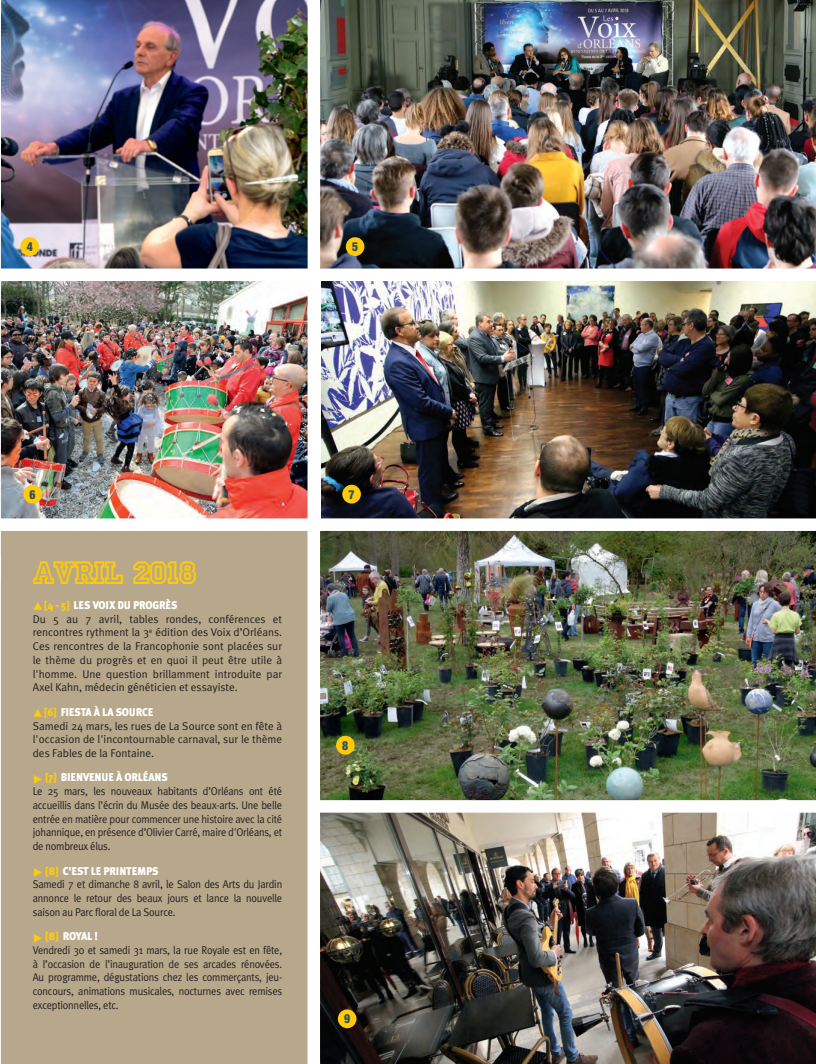
<style>
.page{position:relative;width:816px;height:1064px;background:#fff}
.page>*{position:absolute;margin:0;border:0;box-sizing:border-box;transform-origin:0 0}
.Retro{font:33.75px "Princetown LET";letter-spacing:-.045em;color:#feca0a}
.Retro_texte{font:900 condensed 12.5px "Helvetica Neue";color:#344f5d;scale:.93 1}
.RETRO-_texte{font:11.25px/13.8px "Meta Plus Normal";letter-spacing:-.02em;color:#231f20;text-align:justify;scale:.93 1}
.RETRO-_texte-2{font:11.25px/13.8px "Meta Plus Normal";letter-spacing:-.02em;color:#231f20;text-align:justify}
.No_Spacing{font:900 11.25px "Meta Plus";letter-spacing:-.015em;color:#fff;scale:.93 1}
.s1{color:#feca0a}
</style>
<div class="page">
<img style="left:8px;top:281px;width:299px;height:237px">
<img style="left:322px;top:281px;width:493px;height:237px">
<img style="left:320px;top:531px;width:495px;height:269px">
<img style="left:320px;top:812px;width:495px;height:252px">
<div style="left:1px;top:525px;width:313px;height:539px;background:#b7a88b"></div>
<img style="left:320px;top:0;width:495px;height:268px">
<img style="left:8px;top:0;width:299px;height:268px">
<div style="left:0;top:518px;width:314px;height:13px;background:#fff"></div>
<div style="left:21px;top:238px;width:17px;height:17px;background:#feca0a;border-radius:50%"></div>
<div style="left:20px;top:237px;width:19px;height:19px;border:2px solid #feca0a;border-radius:50%"></div>
<div style="left:346px;top:238px;width:17px;height:17px;background:#feca0a;border-radius:50%"></div>
<div style="left:345px;top:237px;width:19px;height:19px;border:2px solid #feca0a;border-radius:50%"></div>
<div style="left:343px;top:485px;width:17px;height:18px;background:#feca0a;border-radius:50%"></div>
<div style="left:342px;top:484px;width:19px;height:20px;border:2px solid #feca0a;border-radius:50%"></div>
<div style="left:24px;top:485px;width:17px;height:18px;background:#feca0a;border-radius:50%"></div>
<div style="left:23px;top:484px;width:19px;height:20px;border:2px solid #feca0a;border-radius:50%"></div>
<div style="left:337px;top:736px;width:17px;height:17px;background:#feca0a;border-radius:50%"></div>
<div style="left:336px;top:735px;width:19px;height:20px;border:2px solid #feca0a;border-radius:50%"></div>
<div style="left:338px;top:1010px;width:17px;height:17px;background:#feca0a;border-radius:50%"></div>
<div style="left:337px;top:1009px;width:19px;height:19px;border:2px solid #feca0a;border-radius:50%"></div>
<div style="left:307px;top:306px;width:13px;height:758px;background:#fff"></div>
<img style="left:0;top:0;width:8px;height:519px">
<p class="Retro_texte" style="left:27px;top:239px;width:8px">4</p>
<p class="Retro_texte" style="left:352px;top:239px;width:8px">5</p>
<p class="Retro_texte" style="left:30px;top:486px;width:8px">6</p>
<p class="Retro_texte" style="left:348px;top:486px;width:8px">7</p>
<p class="Retro" style="left:33px;top:553px;width:165px">AVRIL 2018</p>
<p class="No_Spacing" style="left:44px;top:598px;width:145px"><span class="s1">[4 - 5]</span> LES VOIX DU PROGRÈS</p>
<p class="RETRO-_texte-2" style="left:33px;top:611px;width:251px">Du 5 au 7 avril, tables rondes, conférences et rencontres rythment la 3<sup>e</sup> édition des Voix d’Orléans.<br>Ces rencontres de la Francophonie sont placées sur le thème du progrès et en quoi il peut être utile à l'homme. Une question brillamment introduite par Axel Kahn, médecin généticien et essayiste.</p>
<p class="No_Spacing" style="left:44px;top:705px;width:119px"><span class="s1">[6]</span> FIESTA À LA SOURCE</p>
<p class="RETRO-_texte-2" style="left:33px;top:718px;width:251px">Samedi 24 mars, les rues de La Source sont en fête à l'occasion de l'incontournable carnaval, sur le thème des Fables de la Fontaine.</p>
<p class="No_Spacing" style="left:46px;top:771px;width:133px"><span class="s1">[7]</span> BIENVENUE À ORLÉANS</p>
<p class="RETRO-_texte" style="left:33px;top:784px;width:269px">Le 25 mars, les nouveaux habitants d’Orléans ont été accueillis dans l’écrin du Musée des beaux-arts. Une belle entrée en matière pour commencer une histoire avec la cité johannique, en présence d’Olivier Carré, maire d'Orléans, et de nombreux élus.</p>
<p class="No_Spacing" style="left:46px;top:864px;width:123px"><span class="s1">[8]</span> C'EST LE PRINTEMPS</p>
<p class="RETRO-_texte" style="left:33px;top:877px;width:269px">Samedi 7 et dimanche 8 avril, le Salon des Arts du Jardin annonce le retour des beaux jours et lance la nouvelle saison au Parc floral de La Source.</p>
<p class="No_Spacing" style="left:46px;top:929px;width:57px"><span class="s1">[8]</span> ROYAL !</p>
<p class="RETRO-_texte" style="left:33px;top:943px;width:269px">Vendredi 30 et samedi 31 mars, la rue Royale est en fête, à l’occasion de l’inauguration de ses arcades rénovées.<br>Au programme, dégustations chez les commerçants, jeu&shy;concours, animations musicales, nocturnes avec remises exceptionnelles, etc.</p>
<p class="Retro_texte" style="left:342px;top:737px;width:8px">8</p>
<p class="Retro_texte" style="left:344px;top:1011px;width:8px">9</p>
</div>
